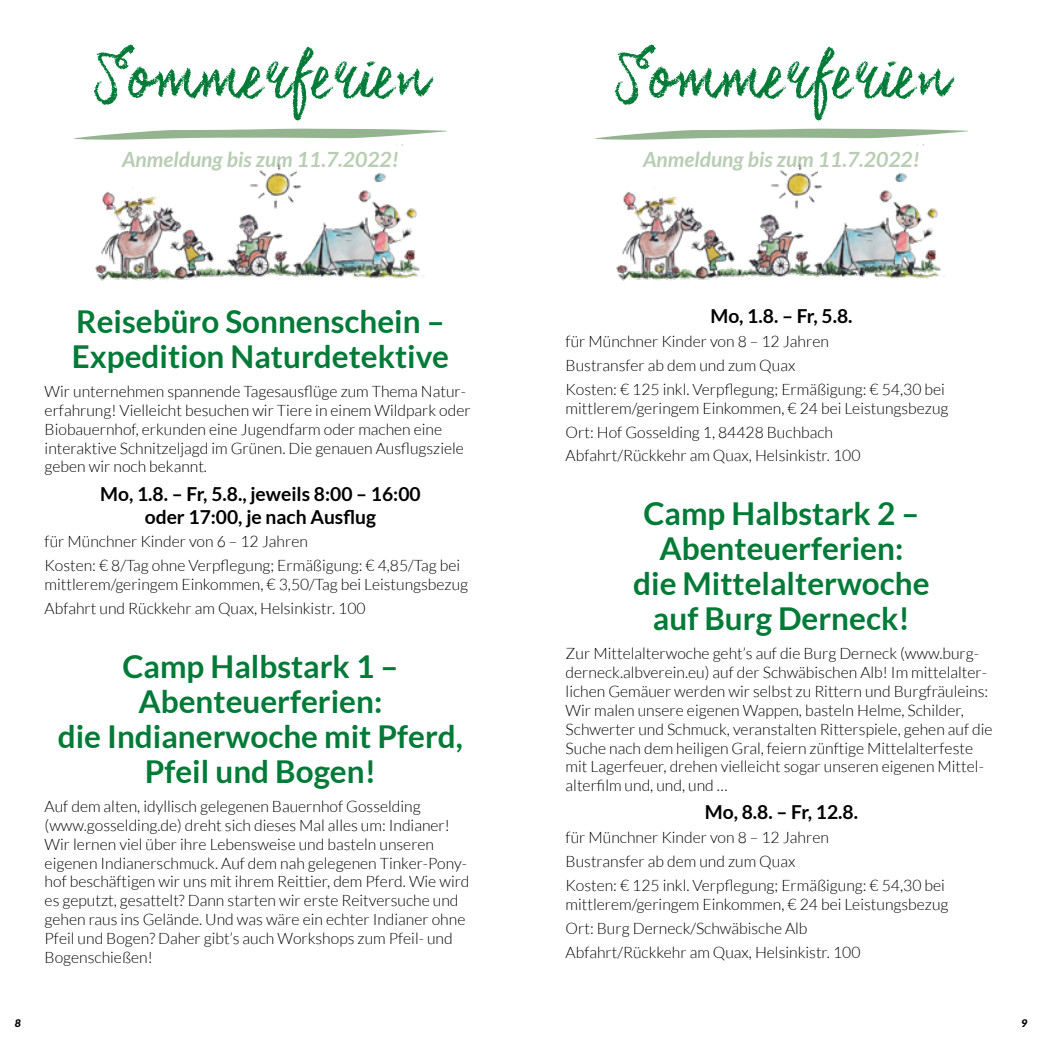
<style>
.page{position:relative;width:1042px;height:1042px;background:#fff}
.page>*{position:absolute;margin:0;border:0;box-sizing:border-box;transform-origin:0 0}
.t1{font:700 31.5px/35px "Lato";color:#007a37;text-align:center}
.t2{font:italic 700 21px "Lato";color:#b8cdb3}
.t3{font:700 19.25px/23.1px "Lato";color:#000;text-align:center}
.t4{font:300 15.75px/18.9px "Lato";color:#000}
.t5{font:italic 900 10.5px "Lato";color:#000}
</style>
<div class="page">
<svg style="left:94px;top:45px;width:341px;height:76px"></svg>
<svg style="left:74px;top:129px;width:372px;height:11px"></svg>
<img style="left:95px;top:145px;width:325px;height:136px">
<svg style="left:615px;top:45px;width:341px;height:76px"></svg>
<svg style="left:595px;top:129px;width:372px;height:11px"></svg>
<img style="left:616px;top:145px;width:325px;height:136px">
<h2 class="t2" style="left:122px;top:147px;width:278px">Anmeldung bis zum 11.7.2022!</h2>
<h2 class="t2" style="left:643px;top:147px;width:278px">Anmeldung bis zum 11.7.2022!</h2>
<h1 class="t1" style="left:72px;top:303px;width:379px;text-align:left">Reisebüro Sonnenschein –<br>Expedition Naturdetektive</h1>
<p class="t4" style="left:45px;top:382px;width:427px">Wir unternehmen spannende Tagesausflüge zum Thema Natur&shy;erfahrung! Vielleicht besuchen wir Tiere in einem Wildpark oder Biobauernhof, erkunden eine Jugendfarm oder machen eine interaktive Schnitzeljagd im Grünen. Die genauen Ausflugsziele geben wir noch bekannt.</p>
<p class="t3" style="left:100px;top:482px;width:322px">Mo, 1.8. – Fr, 5.8., jeweils 8:00 – 16:00 oder 17:00, je nach Ausflug</p>
<p class="t4" style="left:45px;top:530px;width:417px;line-height:23.8px">für Münchner Kinder von 6 – 12 Jahren<br>Kosten: € 8/Tag ohne Verpflegung; Ermäßigung: € 4,85/Tag bei</p>
<p class="t4" style="left:45px;top:573px;width:425px;line-height:23.8px">mittlerem/geringem Einkommen, € 3,50/Tag bei Leistungsbezug<br>Abfahrt und Rückkehr am Quax, Helsinkistr. 100</p>
<h1 class="t1" style="left:58px;top:648px;width:407px">Camp Halbstark 1 –<br>Abenteuerferien:<br>die Indianerwoche mit Pferd,<br>Pfeil und Bogen!</h1>
<p class="t4" style="left:45px;top:797px;width:426px">Auf dem alten, idyllisch gelegenen Bauernhof Gosselding (www.gosselding.de) dreht sich dieses Mal alles um: Indianer!<br>Wir lernen viel über ihre Lebensweise und basteln unseren eigenen Indianerschmuck. Auf dem nah gelegenen Tinker-Pony&shy;hof beschäftigen wir uns mit ihrem Reittier, dem Pferd. Wie wird es geputzt, gesattelt? Dann starten wir erste Reitversuche und gehen raus ins Gelände. Und was wäre ein echter Indianer ohne Pfeil und Bogen? Daher gibt’s auch Workshops zum Pfeil- und Bogenschießen!</p>
<p class="t3" style="left:710px;top:304px;width:144px">Mo, 1.8. – Fr, 5.8.</p>
<p class="t4" style="left:566px;top:329px;width:381px;line-height:23.8px">für Münchner Kinder von 8 – 12 Jahren<br>Bustransfer ab dem und zum Quax<br>Kosten: € 125 inkl. Verpflegung; Ermäßigung: € 54,30 bei</p>
<p class="t4" style="left:566px;top:396px;width:384px;line-height:23.8px">mittlerem/geringem Einkommen, € 24 bei Leistungsbezug<br>Ort: Hof Gosselding 1, 84428 Buchbach<br>Abfahrt/Rückkehr am Quax, Helsinkistr. 100</p>
<h1 class="t1" style="left:633px;top:496px;width:298px">Camp Halbstark 2 –<br>Abenteuerferien:<br>die Mittelalterwoche auf Burg Derneck!</h1>
<p class="t4" style="left:566px;top:644px;width:428px">Zur Mittelalterwoche geht’s auf die Burg Derneck (www.burg&shy;derneck.albverein.eu) auf der Schwäbischen Alb! Im mittelalter&shy;lichen Gemäuer werden wir selbst zu Rittern und Burgfräuleins:<br>Wir malen unsere eigenen Wappen, basteln Helme, Schilder, Schwerter und Schmuck, veranstalten Ritterspiele, gehen auf die Suche nach dem heiligen Gral, feiern zünftige Mittelalterfeste mit Lagerfeuer, drehen vielleicht sogar unseren eigenen Mittel&shy;alterfilm und, und, und …</p>
<p class="t3" style="left:705px;top:800px;width:155px">Mo, 8.8. – Fr, 12.8.</p>
<p class="t4" style="left:566px;top:826px;width:381px;line-height:23.8px">für Münchner Kinder von 8 – 12 Jahren<br>Bustransfer ab dem und zum Quax<br>Kosten: € 125 inkl. Verpflegung; Ermäßigung: € 54,30 bei</p>
<p class="t4" style="left:566px;top:892px;width:384px;line-height:23.8px">mittlerem/geringem Einkommen, € 24 bei Leistungsbezug<br>Ort: Burg Derneck/Schwäbische Alb<br>Abfahrt/Rückkehr am Quax, Helsinkistr. 100</p>
<p class="t5" style="left:15px;top:1017px;width:8px">8</p>
<p class="t5" style="left:1021px;top:1017px;width:8px">9</p>
</div>
